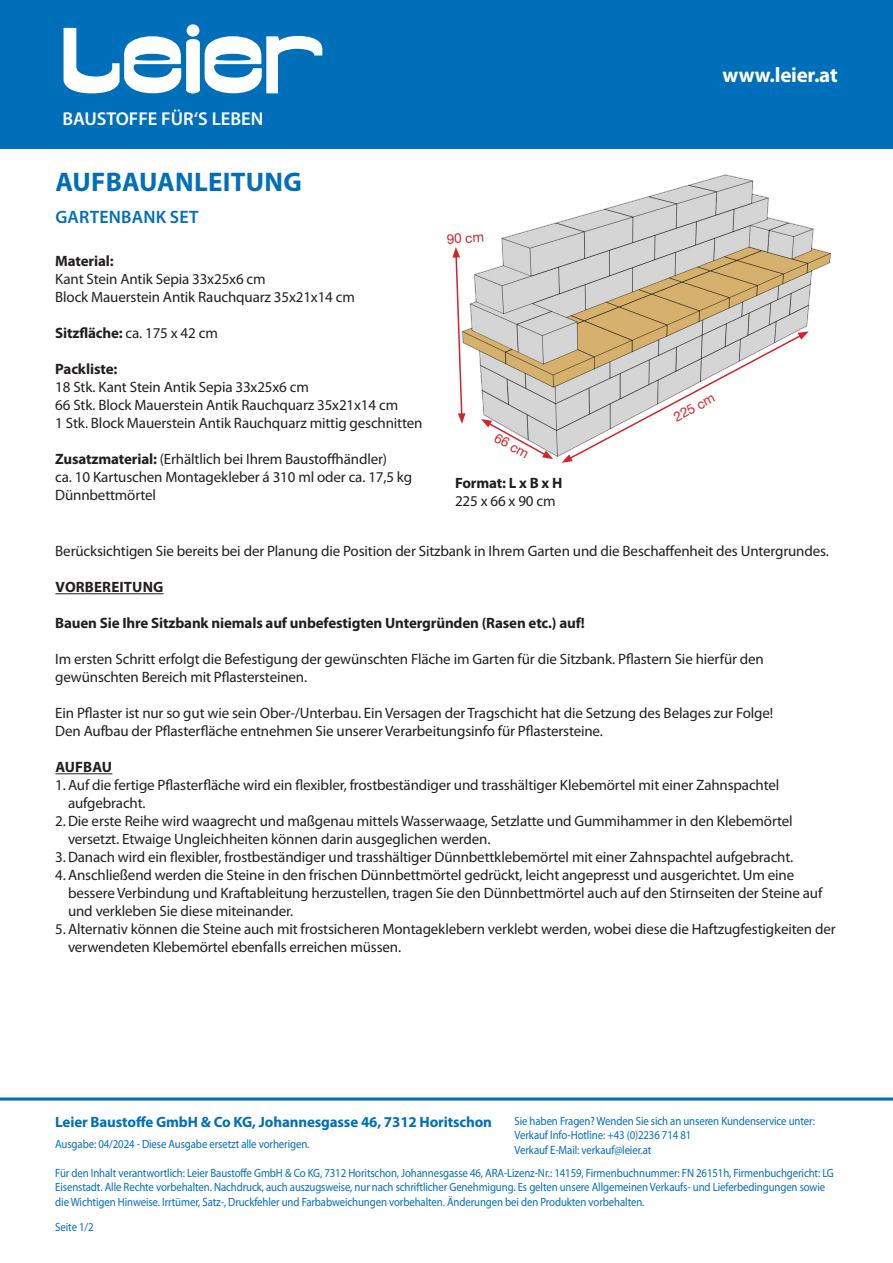
<style>
.page{position:relative;width:893px;height:1263px;background:#fff}
.page>*{position:absolute;margin:0;border:0;box-sizing:border-box;transform-origin:0 0}
.t1{font:700 27px "Myriad Pro";letter-spacing:.01em;color:#006fba}
.t2{font:700 21px "Myriad Pro";letter-spacing:-.01em;color:#fff}
.t3{font:600 18.6px "Myriad Pro";color:#fff}
.t4{font:600 18px "Myriad Pro";letter-spacing:.01em;color:#006fba}
.Standard-Text{font:15px/18px "Myriad Pro";letter-spacing:-.01em;color:#231f20}
.Standard-Text_bold{font:700 15px "Myriad Pro";letter-spacing:-.01em;color:#231f20}
.t5{font:700 15px "Myriad Pro";letter-spacing:-.01em;color:#006fba}
.Standard-Text-2{font:700 15px "Myriad Pro";letter-spacing:-.01em;color:#231f20}
.Standard-Text_Großbuchstaben{font:700 15px "Myriad Pro";letter-spacing:.01em;color:#231f20}
.t6{font:13.5px "Helvetica Neue LT Std";color:#d1232a}
.t7{font:12px/14.4px "Myriad Pro";letter-spacing:-.01em;color:#006fba;scale:.9 1}
.s1{font-weight:700}
.s2{font-weight:400}
</style>
<div class="page">
<hr style="left:0;top:1097px;width:893px;height:3px;background:#006fba">
<div style="left:0;top:0;width:893px;height:149px;background:#006fba"></div>
<div style="left:187px;top:24px;width:12px;height:13px;background:#fff;border-radius:50%"></div>
<svg style="left:64px;top:28px;width:259px;height:66px"></svg>
<img style="left:465px;top:174px;width:366px;height:283px">
<hr style="left:55px;top:593px;width:109px;height:1px;background:#231f20">
<hr style="left:55px;top:773px;width:57px;height:1px;background:#231f20">
<svg style="left:481px;top:419px;width:72px;height:40px"></svg>
<svg style="left:562px;top:331px;width:247px;height:132px"></svg>
<svg style="left:452px;top:247px;width:13px;height:177px"></svg>
<p class="t3" style="left:62px;top:108px;width:202px">BAUSTOFFE FÜR‘S LEBEN</p>
<h1 class="t1" style="left:56px;top:167px;width:248px">AUFBAUANLEITUNG</h1>
<h2 class="t4" style="left:55px;top:207px;width:145px">GARTENBANK SET</h2>
<p class="Standard-Text" style="left:55px;top:253px;width:301px"><span class="s1">Material:<br></span>Kant Stein Antik Sepia 33x25x6 cm<br>Block Mauerstein Antik Rauchquarz 35x21x14 cm</p>
<p class="Standard-Text-2" style="left:55px;top:325px;width:164px">Sitzfläche: <span class="s2">ca. 175 x 42 cm</span></p>
<p class="Standard-Text-2" style="left:55px;top:361px;width:64px">Packliste:</p>
<p class="Standard-Text" style="left:55px;top:379px;width:369px">18 Stk. Kant Stein Antik Sepia 33x25x6 cm<br>66 Stk. Block Mauerstein Antik Rauchquarz 35x21x14 cm<br>1 Stk. Block Mauerstein Antik Rauchquarz mittig geschnitten</p>
<p class="Standard-Text" style="left:55px;top:451px;width:333px"><span class="s1">Zusatzmaterial:</span> (Erhältlich bei Ihrem Baustoffhändler)</p>
<p class="Standard-Text" style="left:55px;top:469px;width:358px">ca. 10 Kartuschen Montagekleber á 310 ml oder ca. 17,5 kg<br>Dünnbettmörtel</p>
<p class="t6" style="left:447px;top:231px;width:38px;rotate:-3deg">90 cm</p>
<p class="t6" style="left:499px;top:429px;width:38px;rotate:29deg">66 cm</p>
<p class="Standard-Text_bold" style="left:455px;top:474px;width:109px">Format: L x B x H</p>
<p class="Standard-Text" style="left:455px;top:492px;width:102px">225 x 66 x 90 cm</p>
<h2 class="t2" style="left:722px;top:63px;width:117px">www.leier.at</h2>
<p class="t6" style="left:671px;top:410px;width:46px;rotate:-28deg">225 cm</p>
<p class="Standard-Text" style="left:55px;top:542px;width:775px">Berücksichtigen Sie bereits bei der Planung die Position der Sitzbank in Ihrem Garten und die Beschaffenheit des Untergrundes.</p>
<p class="Standard-Text_Großbuchstaben" style="left:55px;top:579px;width:110px">VORBEREITUNG</p>
<p class="Standard-Text_bold" style="left:55px;top:615px;width:531px">Bauen Sie Ihre Sitzbank niemals auf unbefestigten Untergründen (Rasen etc.) auf!</p>
<p class="Standard-Text" style="left:55px;top:650px;width:710px">Im ersten Schritt erfolgt die Befestigung der gewünschten Fläche im Garten für die Sitzbank. Pflastern Sie hierfür den gewünschten Bereich mit Pflastersteinen.</p>
<p class="Standard-Text" style="left:55px;top:704px;width:719px">Ein Pflaster ist nur so gut wie sein Ober-/Unterbau. Ein Versagen der Tragschicht hat die Setzung des Belages zur Folge!</p>
<p class="Standard-Text" style="left:55px;top:722px;width:549px">Den Aufbau der Pflasterfläche entnehmen Sie unserer Verarbeitungsinfo für Pflastersteine.</p>
<p class="Standard-Text_Großbuchstaben" style="left:55px;top:759px;width:58px">AUFBAU</p>
<p class="Standard-Text" style="left:68px;top:776px;width:713px;text-indent:-13px">1.Auf die fertige Pflasterfläche wird ein flexibler, frostbeständiger und trasshältiger Klebemörtel mit einer Zahnspachtel aufgebracht.</p>
<p class="Standard-Text" style="left:68px;top:812px;width:726px;text-indent:-13px">2.Die erste Reihe wird waagrecht und maßgenau mittels Wasserwaage, Setzlatte und Gummihammer in den Klebemörtel versetzt. Etwaige Ungleichheiten können darin ausgeglichen werden.</p>
<p class="Standard-Text" style="left:55px;top:848px;width:739px">3.Danach wird ein flexibler, frostbeständiger und trasshältiger Dünnbettklebemörtel mit einer Zahnspachtel aufgebracht.</p>
<p class="Standard-Text" style="left:68px;top:866px;width:756px;text-indent:-13px">4.Anschließend werden die Steine in den frischen Dünnbettmörtel gedrückt, leicht angepresst und ausgerichtet. Um eine bessere Verbindung und Kraftableitung herzustellen, tragen Sie den Dünnbettmörtel auch auf den Stirnseiten der Steine auf und verkleben Sie diese miteinander.</p>
<p class="Standard-Text" style="left:68px;top:920px;width:769px;text-indent:-13px">5.Alternativ können die Steine auch mit frostsicheren Montageklebern verklebt werden, wobei diese die Haftzugfestigkeiten der verwendeten Klebemörtel ebenfalls erreichen müssen.</p>
<p class="t5" style="left:55px;top:1114px;width:438px">Leier Baustoffe GmbH &amp; Co KG, Johannesgasse 46, 7312 Horitschon</p>
<p class="t7" style="left:55px;top:1166px;width:867px">Für den Inhalt verantwortlich: Leier Baustoffe GmbH &amp; Co KG, 7312 Horitschon, Johannesgasse 46, ARA-Lizenz-Nr.: 14159, Firmenbuchnummer: FN 26151h, Firmenbuchgericht: LG<br>Eisenstadt. Alle Rechte vorbehalten. Nachdruck, auch auszugsweise, nur nach schriftlicher Genehmigung. Es gelten unsere Allgemeinen Verkaufs- und Lieferbedingungen sowie die Wichtigen Hinweise. Irrtümer, Satz-, Druckfehler und Farbabweichungen vorbehalten. Änderungen bei den Produkten vorbehalten.</p>
<p class="t7" style="left:514px;top:1114px;width:335px">Sie haben Fragen? Wenden Sie sich an unseren Kundenservice unter:<br>Verkauf Info-Hotline: +43 (0)2236 714 81<br>Verkauf E-Mail: verkauf@leier.at</p>
<p class="t7" style="left:55px;top:1136px;width:284px">Ausgabe: 04/2024 - Diese Ausgabe ersetzt alle vorherigen.</p>
<p class="t7" style="left:55px;top:1219px;width:44px">Seite 1/2</p>
</div>
